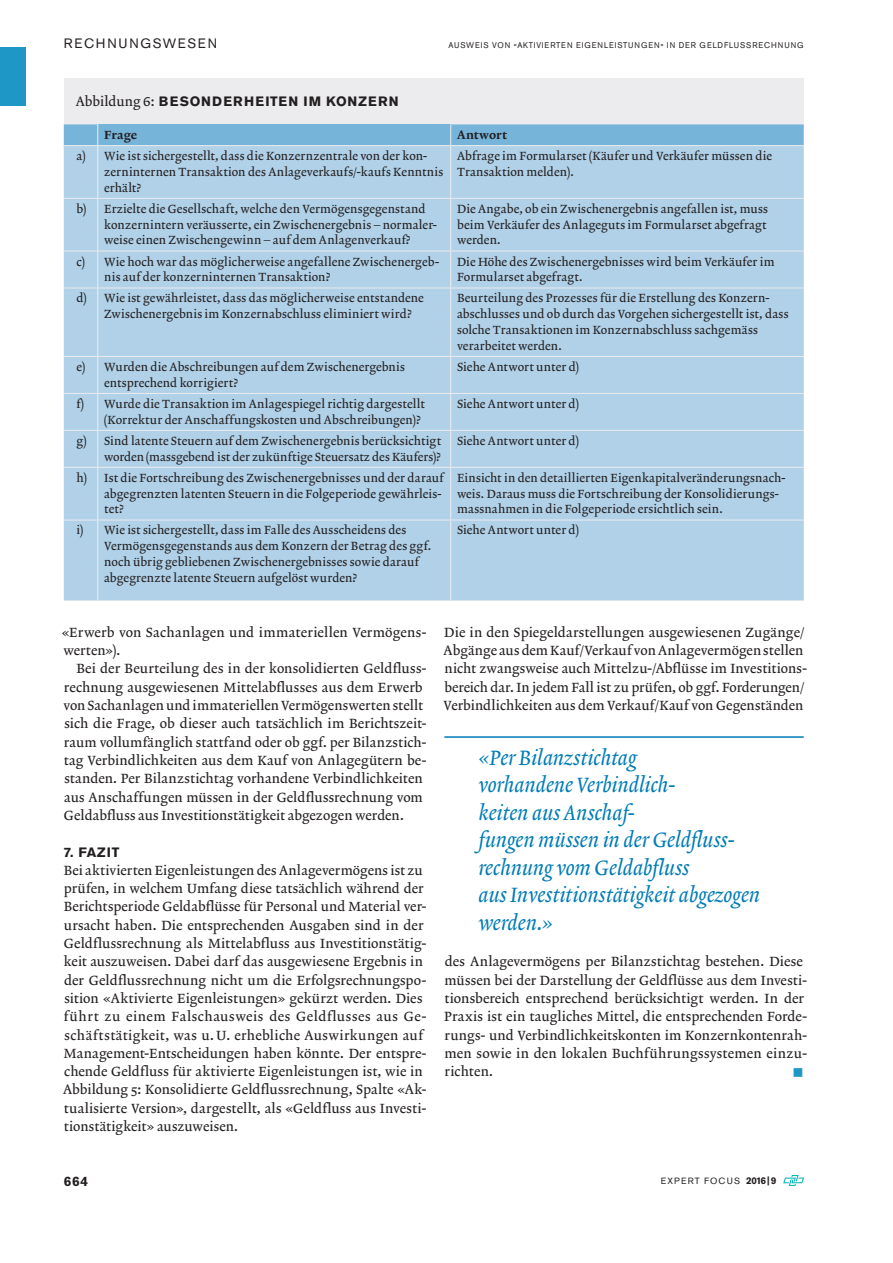
<style>
.page{position:relative;width:893px;height:1263px;background:#fff}
.page>*{position:absolute;margin:0;border:0;box-sizing:border-box;transform-origin:0 0}
.t1{font:21px/27.5px "Lexicon No 2 Italic A";letter-spacing:-.005em;color:#007cb6}
.t2{font:15px "Wingdings";color:#1e97c7}
.t3{font:13.5px/18.3px "Lexicon No 2 Roman A";letter-spacing:.005em;color:#231f20}
.t4{font:700 13.5px "Akzidenz Grotesk Pro";letter-spacing:.09em;color:#231f20}
.t5{font:13.5px "Akzidenz Grotesk Pro";letter-spacing:.12em;color:#231f20}
.t6{font:12px/15.8px "Lexicon No 2 Roman A";letter-spacing:.01em;color:#231f20}
.t7{font:12px "Lexicon No 2 Roman D";letter-spacing:.01em;color:#231f20}
.t8{font:9px "Akzidenz Grotesk Pro";letter-spacing:.135em;color:#231f20}
.t9{font:8.25px "Akzidenz Grotesk Pro";letter-spacing:.11em;color:#231f20;scale:.95 1}
.s1{font-family:"Lexicon No 2 Roman A";font-weight:400}
.s2{font-weight:700;font-size:9.75px}
</style>
<div class="page">
<svg style="left:783px;top:1175px;width:21px;height:11px"></svg>
<div style="left:0;top:48px;width:26px;height:58px;background:#1e97c7"></div>
<div style="left:64px;top:78px;width:740px;height:522px;background:#ececee"></div>
<div style="left:64px;top:146px;width:740px;height:454px;background:#b0d1e8"></div>
<div style="left:98px;top:146px;width:352px;height:454px;background:#b0d1e8"></div>
<div style="left:64px;top:124px;width:740px;height:21px;background:#77b4d9"></div>
<hr style="left:97px;top:146px;width:1px;height:52px;background:#ececee">
<hr style="left:450px;top:146px;width:1px;height:52px;background:#ececee">
<hr style="left:64px;top:198px;width:34px;height:1px;background:#ececee">
<hr style="left:98px;top:198px;width:353px;height:1px;background:#ececee">
<hr style="left:97px;top:199px;width:1px;height:52px;background:#ececee">
<hr style="left:451px;top:198px;width:353px;height:1px;background:#ececee">
<hr style="left:450px;top:199px;width:1px;height:52px;background:#ececee">
<hr style="left:64px;top:251px;width:34px;height:1px;background:#ececee">
<hr style="left:98px;top:251px;width:353px;height:1px;background:#ececee">
<hr style="left:97px;top:251px;width:1px;height:37px;background:#ececee">
<hr style="left:451px;top:251px;width:353px;height:1px;background:#ececee">
<hr style="left:450px;top:251px;width:1px;height:37px;background:#ececee">
<hr style="left:64px;top:288px;width:34px;height:1px;background:#ececee">
<hr style="left:98px;top:288px;width:353px;height:1px;background:#ececee">
<hr style="left:97px;top:288px;width:1px;height:68px;background:#ececee">
<hr style="left:451px;top:288px;width:353px;height:1px;background:#ececee">
<hr style="left:450px;top:288px;width:1px;height:68px;background:#ececee">
<hr style="left:64px;top:356px;width:34px;height:1px;background:#ececee">
<hr style="left:98px;top:356px;width:353px;height:1px;background:#ececee">
<hr style="left:97px;top:357px;width:1px;height:36px;background:#ececee">
<hr style="left:451px;top:356px;width:353px;height:1px;background:#ececee">
<hr style="left:450px;top:357px;width:1px;height:36px;background:#ececee">
<hr style="left:64px;top:393px;width:34px;height:1px;background:#ececee">
<hr style="left:98px;top:393px;width:353px;height:1px;background:#ececee">
<hr style="left:97px;top:394px;width:1px;height:36px;background:#ececee">
<hr style="left:451px;top:393px;width:353px;height:1px;background:#ececee">
<hr style="left:450px;top:394px;width:1px;height:36px;background:#ececee">
<hr style="left:64px;top:430px;width:34px;height:1px;background:#ececee">
<hr style="left:98px;top:430px;width:353px;height:1px;background:#ececee">
<hr style="left:97px;top:431px;width:1px;height:36px;background:#ececee">
<hr style="left:451px;top:430px;width:353px;height:1px;background:#ececee">
<hr style="left:450px;top:431px;width:1px;height:36px;background:#ececee">
<hr style="left:64px;top:467px;width:34px;height:1px;background:#ececee">
<hr style="left:98px;top:467px;width:353px;height:1px;background:#ececee">
<hr style="left:97px;top:468px;width:1px;height:52px;background:#ececee">
<hr style="left:451px;top:467px;width:353px;height:1px;background:#ececee">
<hr style="left:450px;top:468px;width:1px;height:52px;background:#ececee">
<hr style="left:64px;top:520px;width:34px;height:1px;background:#ececee">
<hr style="left:98px;top:520px;width:353px;height:1px;background:#ececee">
<hr style="left:97px;top:520px;width:1px;height:80px;background:#ececee">
<hr style="left:451px;top:520px;width:353px;height:1px;background:#ececee">
<hr style="left:450px;top:520px;width:1px;height:80px;background:#ececee">
<hr style="left:444px;top:736px;width:360px;height:2px;background:#007cb6">
<p class="t5" style="left:64px;top:34px;width:155px">RECHNUNGSWESEN</p>
<p class="t9" style="left:449px;top:39px;width:375px">AUSWEIS VON «AKTIVIERTEN EIGENLEISTUNGEN» IN DER GELDFLUSSRECHNUNG</p>
<p class="t4" style="left:76px;top:93px;width:324px"><span class="s1">Abbildung 6:</span> BESONDERHEITEN IM KONZERN</p>
<p class="t7" style="left:104px;top:128px;width:35px">Frage</p>
<p class="t7" style="left:457px;top:128px;width:51px">Antwort</p>
<p class="t6" style="left:104px;top:149px;width:341px;text-indent:-28px">a) Wie ist sichergestellt, dass die Konzernzentrale von der kon&shy;zerninternen Transaktion des Anlageverkaufs/-kaufs Kenntnis erhält?</p>
<p class="t6" style="left:457px;top:149px;width:316px">Abfrage im Formularset (Käufer und Verkäufer müssen die<br>Transaktion melden).</p>
<p class="t6" style="left:104px;top:201px;width:334px;text-indent:-28px">b) Erzielte die Gesellschaft, welche den Vermögensgegenstand konzernintern veräusserte, ein Zwischenergebnis – normaler&shy;weise einen Zwischengewinn – auf dem Anlagenverkauf?</p>
<p class="t6" style="left:457px;top:201px;width:312px;text-align:justify">Die Angabe, ob ein Zwischenergebnis angefallen ist, muss beim Verkäufer des Anlageguts im Formularset abgefragt werden.</p>
<p class="t6" style="left:104px;top:254px;width:336px;text-indent:-28px">c) Wie hoch war das möglicherweise angefallene Zwischenergeb&shy;nis auf der konzerninternen Transaktion?</p>
<p class="t6" style="left:457px;top:254px;width:319px">Die Höhe des Zwischenergebnisses wird beim Verkäufer im<br>Formularset abgefragt.</p>
<p class="t6" style="left:104px;top:291px;width:321px;text-indent:-28px">d) Wie ist gewährleistet, dass das möglicherweise entstandene<br>Zwischenergebnis im Konzernabschluss eliminiert wird?</p>
<p class="t6" style="left:457px;top:291px;width:333px">Beurteilung des Prozesses für die Erstellung des Konzern&shy;abschlusses und ob durch das Vorgehen sichergestellt ist, dass solche Transaktionen im Konzernabschluss sachgemäss verarbeitet werden.</p>
<p class="t6" style="left:104px;top:359px;width:302px;text-indent:-28px">e) Wurden die Abschreibungen auf dem Zwischenergebnis entsprechend korrigiert?</p>
<p class="t6" style="left:457px;top:359px;width:123px">Siehe Antwort unter d)</p>
<p class="t6" style="left:104px;top:396px;width:322px;text-indent:-28px">f) Wurde die Transaktion im Anlagespiegel richtig dargestellt (Korrektur der Anschaffungskosten und Abschreibungen)?</p>
<p class="t6" style="left:457px;top:396px;width:123px">Siehe Antwort unter d)</p>
<p class="t6" style="left:76px;top:433px;width:366px;text-align:right">g) Sind latente Steuern auf dem Zwischenergebnis berücksichtigt worden (massgebend ist der zukünftige Steuersatz des Käufers)?</p>
<p class="t6" style="left:457px;top:433px;width:123px">Siehe Antwort unter d)</p>
<p class="t6" style="left:104px;top:470px;width:341px;text-indent:-28px">h) Ist die Fortschreibung des Zwischenergebnisses und der darauf abgegrenzten latenten Steuern in die Folgeperiode gewährleis&shy;tet?</p>
<p class="t6" style="left:457px;top:470px;width:330px">Einsicht in den detaillierten Eigenkapitalveränderungsnach&shy;weis. Daraus muss die Fortschreibung der Konsolidierungs&shy;massnahmen in die Folgeperiode ersichtlich sein.</p>
<p class="t6" style="left:104px;top:523px;width:329px;text-indent:-28px">i) Wie ist sichergestellt, dass im Falle des Ausscheidens des Vermögensgegenstands aus dem Konzern der Betrag des ggf. noch übrig gebliebenen Zwischenergebnisses sowie darauf abgegrenzte latente Steuern aufgelöst wurden?</p>
<p class="t6" style="left:457px;top:523px;width:123px">Siehe Antwort unter d)</p>
<p class="t3" style="left:62px;top:624px;width:366px">«Erwerb von Sachanlagen und immateriellen Vermögens&shy;werten»).</p>
<p class="t3" style="left:64px;top:660px;width:364px;text-indent:13px">Bei der Beurteilung des in der konsolidierten Geldfluss&shy;rechnung ausgewiesenen Mittelabflusses aus dem Erwerb von Sachanlagen und immateriellen Vermögenswerten stellt sich die Frage, ob dieser auch tatsächlich im Berichtszeit&shy;raum vollumfänglich stattfand oder ob ggf. per Bilanzstich&shy;tag Verbindlichkeiten aus dem Kauf von Anlagegütern be&shy;standen. Per Bilanzstichtag vorhandene Verbindlichkeiten aus Anschaffungen müssen in der Geldflussrechnung vom Geldabfluss aus Investitionstätigkeit abgezogen werden.</p>
<p class="t4" style="left:64px;top:843px;width:57px">7. FAZIT</p>
<p class="t3" style="left:63px;top:862px;width:365px">Bei aktivierten Eigenleistungen des Anlagevermögens ist zu prüfen, in welchem Umfang diese tatsächlich während der Berichtsperiode Geldabflüsse für Personal und Material ver&shy;ursacht haben. Die entsprechenden Ausgaben sind in der Geldflussrechnung als Mittelabfluss aus Investitionstätig&shy;keit auszuweisen. Dabei darf das ausgewiesene Ergebnis in der Geldflussrechnung nicht um die Erfolgsrechnungspo&shy;sition «Aktivierte Eigenleistungen» gekürzt werden. Dies führt zu einem Falschausweis des Geldflusses aus Ge&shy;schäftstätigkeit, was u. U. erhebliche Auswirkungen auf Management-Entscheidungen haben könnte. Der entspre&shy;chende Geldfluss für aktivierte Eigenleistungen ist, wie in Abbildung 5: Konsolidierte Geldflussrechnung, Spalte «Ak&shy;tualisierte Version», dargestellt, als «Geldfluss aus Investi&shy;tionstätigkeit» auszuweisen.</p>
<p class="t4" style="left:64px;top:1172px;width:26px">664</p>
<p class="t3" style="left:444px;top:624px;width:365px">Die in den Spiegeldarstellungen ausgewiesenen Zugänge/ Abgänge aus dem Kauf/Verkauf von Anlagevermögen stellen nicht zwangsweise auch Mittelzu-/Abflüsse im Investitions&shy;bereich dar. In jedem Fall ist zu prüfen, ob ggf. Forderungen/ Verbindlichkeiten aus dem Verkauf/Kauf von Gegenständen</p>
<h1 class="t1" style="left:478px;top:745px;width:283px">«Per Bilanzstichtag<br>vorhandene Verbindlich-<br>keiten aus Anschaf-<br>fungen müssen in der Geldfluss&shy;rechnung vom Geldabfluss<br>aus Investitionstätigkeit abgezogen werden.»</h1>
<p class="t3" style="left:444px;top:953px;width:364px">des Anlagevermögens per Bilanzstichtag bestehen. Diese müssen bei der Darstellung der Geldflüsse aus dem Investi&shy;tionsbereich entsprechend berücksichtigt werden. In der Praxis ist ein taugliches Mittel, die entsprechenden Forde&shy;rungs- und Verbindlichkeitskonten im Konzernkontenrah&shy;men sowie in den lokalen Buchführungssystemen einzu&shy;richten.</p>
<p class="t2" style="left:792px;top:1064px;width:13px">■</p>
<p class="t8" style="left:661px;top:1174px;width:117px">EXPERT FOCUS <span class="s2">2016|9</span></p>
</div>
